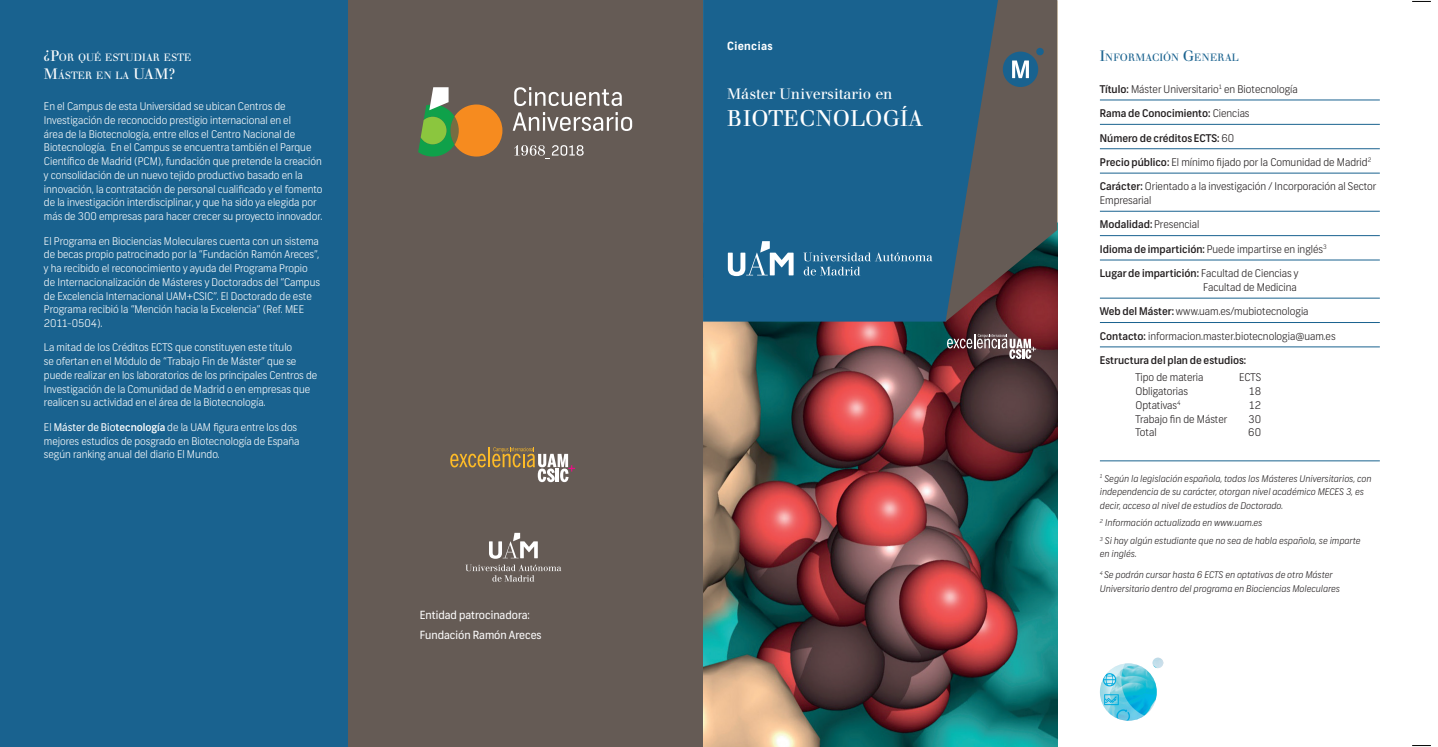
<style>
.page{position:relative;width:1438px;height:747px;background:#fff}
.page>*{position:absolute;margin:0;border:0;box-sizing:border-box;transform-origin:0 0}
.Máster_Doctorado_-_P{font:22.5px "Walbaum";letter-spacing:.015em;color:#fff}
.Máster_Doctorado{font:15px "Walbaum";color:#fff}
.Máster_Doctorado_-_P-2{font:11.25px "Frank";color:#fff}
.t1{font:700 11.25px "Frank";letter-spacing:.03em;color:#fff}
.texto_corrido{font:300 10.62px/13.8px "Frank";color:#fff}
.texto_corrido-2{font:300 10.62px/13.8px "Frank";color:#231f20}
.texto_corrido-3{font:500 10.62px "Frank";color:#231f20}
.titulos{font:10.5px/17.5px "Walbaum";letter-spacing:-.015em;color:#fff}
.titulos-2{font:10.5px "Walbaum";letter-spacing:.005em;color:#19628f}
.texto_corrido-4{font:italic 300 9.38px/13.8px "Frank";color:#231f20}
.s1{font-size:15px}
.s2{font-weight:400}
.s3{font-weight:500}
.s4{font-weight:300}
</style>
<div class="page">
<div style="left:0;top:0;width:349px;height:747px;background:#19628f"></div>
<hr style="left:1100px;top:100px;width:280px;height:1px;background:#19628f">
<hr style="left:1100px;top:124px;width:280px;height:1px;background:#19628f">
<hr style="left:1100px;top:149px;width:280px;height:1px;background:#19628f">
<hr style="left:1100px;top:173px;width:280px;height:1px;background:#19628f">
<hr style="left:1100px;top:211px;width:280px;height:1px;background:#19628f">
<hr style="left:1100px;top:235px;width:280px;height:1px;background:#19628f">
<hr style="left:1100px;top:260px;width:280px;height:1px;background:#19628f">
<hr style="left:1100px;top:298px;width:280px;height:1px;background:#19628f">
<hr style="left:1100px;top:322px;width:280px;height:1px;background:#19628f">
<hr style="left:1100px;top:347px;width:280px;height:1px;background:#19628f">
<hr style="left:1100px;top:461px;width:280px;height:1px;background:#19628f">
<img style="left:703px;top:322px;width:354px;height:425px">
<div style="left:703px;top:0;width:243px;height:322px;background:#19628f"></div>
<img style="left:1100px;top:658px;width:63px;height:63px">
<svg style="left:947px;top:334px;width:89px;height:25px;background:#7c6265"></svg>
<svg style="left:803px;top:253px;width:129px;height:8px"></svg>
<svg style="left:804px;top:267px;width:56px;height:9px"></svg>
<svg style="left:728px;top:241px;width:66px;height:35px"></svg>
<div style="left:349px;top:0;width:354px;height:747px;background:#655b55"></div>
<svg style="left:450px;top:447px;width:125px;height:35px"></svg>
<svg style="left:466px;top:565px;width:95px;height:17px"></svg>
<svg style="left:489px;top:533px;width:49px;height:26px"></svg>
<svg style="left:514px;top:145px;width:70px;height:14px"></svg>
<svg style="left:418px;top:87px;width:84px;height:70px"></svg>
<svg style="left:514px;top:87px;width:108px;height:19px"></svg>
<svg style="left:513px;top:112px;width:119px;height:19px"></svg>
<svg style="left:1412px;top:0;width:19px;height:2px"></svg>
<svg style="left:1412px;top:745px;width:19px;height:2px"></svg>
<svg style="left:946px;top:0;width:112px;height:322px;background:#51565e"></svg>
<p class="titulos" style="left:44px;top:49px;width:149px"><span class="s1">¿P</span>OR QUÉ ESTUDIAR ESTE<br><span class="s1">M</span>ÁSTER EN LA <span class="s1">UAM?</span></p>
<p class="texto_corrido" style="left:44px;top:100px;width:280px">En el Campus de esta Universidad se ubican Centros de Investigación de reconocido prestigio internacional en el<br>área de la Biotecnología, entre ellos el Centro Nacional de Biotecnología. En el Campus se encuentra también el Parque Científico de Madrid (PCM), fundación que pretende la creación y consolidación de un nuevo tejido productivo basado en la innovación, la contratación de personal cualificado y el fomento de la investigación interdisciplinar, y que ha sido ya elegida por más de 300 empresas para hacer crecer su proyecto innovador.</p>
<p class="texto_corrido" style="left:44px;top:234px;width:278px">El Programa en Biociencias Moleculares cuenta con un sistema de becas propio patrocinado por la “Fundación Ramón Areces”, y ha recibido el reconocimiento y ayuda del Programa Propio de Internacionalización de Másteres y Doctorados del “Campus de Excelencia Internacional UAM+CSIC”. El Doctorado de este Programa recibió la “Mención hacia la Excelencia” (Ref. MEE 2011-0504).</p>
<p class="texto_corrido" style="left:44px;top:341px;width:275px">La mitad de los Créditos ECTS que constituyen este título<br>se ofertan en el Módulo de “Trabajo Fin de Máster” que se puede realizar en los laboratorios de los principales Centros de Investigación de la Comunidad de Madrid o en empresas que realicen su actividad en el área de la Biotecnología.</p>
<p class="texto_corrido" style="left:44px;top:420px;width:257px">El <span class="s2">Máster de Bio</span><span class="s3">tecnología</span> de la UAM figura entre los dos mejores estudios de posgrado en Biotecnología de España según ranking anual del diario El Mundo.</p>
<p class="Máster_Doctorado_-_P-2" style="left:420px;top:608px;width:112px">Entidad patrocinadora:</p>
<p class="Máster_Doctorado_-_P-2" style="left:420px;top:628px;width:123px">Fundación Ramón Areces</p>
<p class="t1" style="left:727px;top:39px;width:47px">Ciencias</p>
<p class="Máster_Doctorado" style="left:727px;top:85px;width:167px">Máster Universitario en</p>
<p class="Máster_Doctorado_-_P" style="left:727px;top:105px;width:198px">BIOTECNOLOGÍA</p>
<p class="titulos-2" style="left:1100px;top:52px;width:141px"><span class="s1">I</span>NFORMACIÓN <span class="s1">G</span>ENERAL</p>
<p class="texto_corrido-2" style="left:1100px;top:82px;width:199px"><span class="s3">Título:</span> Máster Universitario<sup>1</sup> en Biotecnología</p>
<p class="texto_corrido-3" style="left:1100px;top:107px;width:151px">Rama de Conocimiento: <span class="s4">Ciencias</span></p>
<p class="texto_corrido-3" style="left:1100px;top:131px;width:136px">Número de créditos ECTS: <span class="s4">60</span></p>
<p class="texto_corrido-2" style="left:1100px;top:155px;width:273px"><span class="s3">Precio público:</span> El mínimo fijado por la Comunidad de Madrid<sup>2</sup></p>
<p class="texto_corrido-2" style="left:1100px;top:180px;width:278px"><span class="s3">Carácter:</span> Orientado a la investigación / Incorporación al Sector<br>Empresarial</p>
<p class="texto_corrido-3" style="left:1100px;top:218px;width:101px">Modalidad: <span class="s4">Presencial</span></p>
<p class="texto_corrido-2" style="left:1100px;top:242px;width:228px"><span class="s3">Idioma de impartición:</span> Puede impartirse en inglés<sup>3</sup></p>
<p class="texto_corrido-2" style="left:1100px;top:267px;width:200px;text-align:right"><span class="s3">Lugar de impartición:</span> Facultad de Ciencias y<br>Facultad de Medicina</p>
<p class="texto_corrido-2" style="left:1100px;top:305px;width:210px"><span class="s3">Web del Máster:</span> www.uam.es/mubiotecnologia</p>
<p class="texto_corrido-2" style="left:1100px;top:329px;width:237px"><span class="s3">Contacto:</span> informacion.master.biotecnologia@uam.es</p>
<p class="texto_corrido-3" style="left:1100px;top:354px;width:148px">Estructura del plan de estudios:</p>
<p class="texto_corrido-2" style="left:1135px;top:371px;width:70px">Tipo de materia</p>
<p class="texto_corrido-2" style="left:1239px;top:371px;width:24px">ECTS</p>
<p class="texto_corrido-2" style="left:1135px;top:385px;width:54px">Obligatorias</p>
<p class="texto_corrido-2" style="left:1249px;top:385px;width:14px">18</p>
<p class="texto_corrido-2" style="left:1135px;top:398px;width:47px">Optativas<sup>4</sup></p>
<p class="texto_corrido-2" style="left:1249px;top:398px;width:13px">12</p>
<p class="texto_corrido-2" style="left:1135px;top:412px;width:93px">Trabajo fin de Máster</p>
<p class="texto_corrido-2" style="left:1249px;top:412px;width:14px">30</p>
<p class="texto_corrido-2" style="left:1135px;top:426px;width:23px">Total</p>
<p class="texto_corrido-2" style="left:1248px;top:426px;width:14px">60</p>
<p class="texto_corrido-4" style="left:1100px;top:471px;width:273px"><sup>1</sup> Según la legislación española, todos los Másteres Universitarios, con independencia de su carácter, otorgan nivel académico MECES 3, es decir, acceso al nivel de estudios de Doctorado.</p>
<p class="texto_corrido-4" style="left:1100px;top:516px;width:164px"><sup>2</sup> Información actualizada en www.uam.es</p>
<p class="texto_corrido-4" style="left:1100px;top:534px;width:262px"><sup>3</sup> Si hay algún estudiante que no sea de habla española, se imparte en inglés.</p>
<p class="texto_corrido-4" style="left:1100px;top:568px;width:242px"><sup>4</sup> Se podrán cursar hasta 6 ECTS en optativas de otro Máster<br>Universitario dentro del programa en Biociencias Moleculares</p>
</div>
